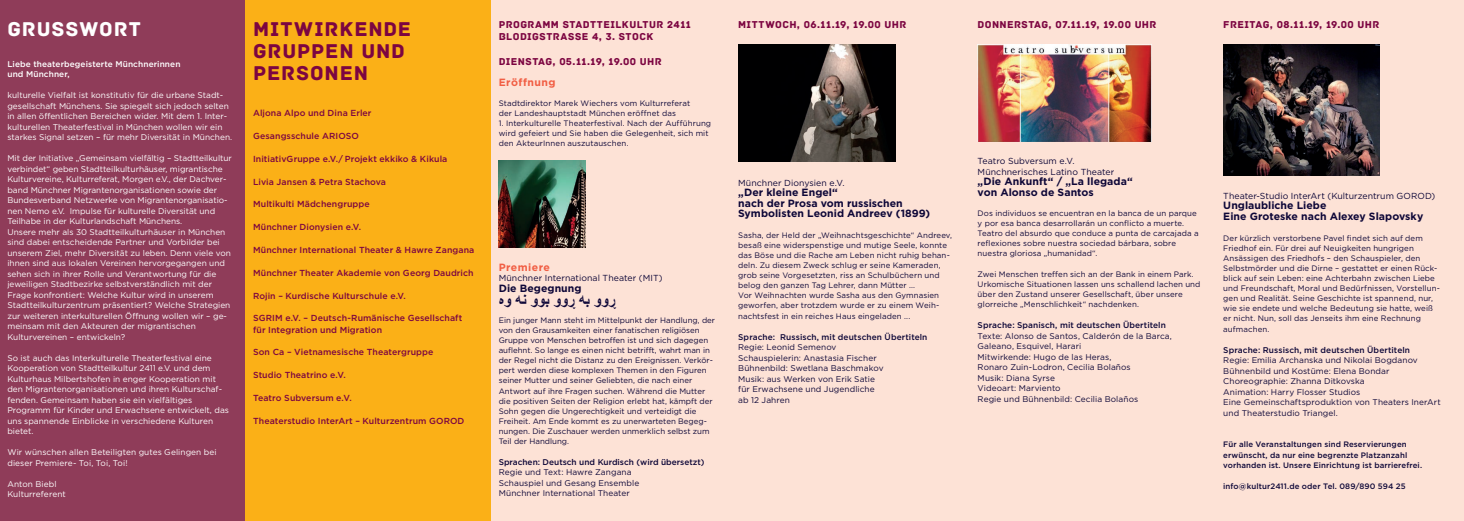
<style>
.page{position:relative;width:1464px;height:521px;background:#fff}
.page>*{position:absolute;margin:0;border:0;box-sizing:border-box;transform-origin:0 0}
.t1{font:21px/21.9px "Archive";letter-spacing:.04em;color:#7c0541}
.t2{font:21px "Archive";letter-spacing:.045em;color:#fff}
.t3{font:700 15.75px "Arial";color:#0e0738}
.t4{font:700 10.5px/10.5px "Gotham";letter-spacing:.005em;color:#0e0738}
.t5{font:10.5px/11.4px "Archive";letter-spacing:.035em;color:#7c0541}
.t6{font:700 10.5px "Gotham";letter-spacing:.045em;color:#f15e44}
.t7{font:500 8.75px/11.4px "Gotham";letter-spacing:.01em;color:#7c0541}
.t8{font:8.75px/10.5px "Gotham";letter-spacing:.005em;color:#0e0738}
.t9{font:8.31px/10.5px "Gotham";color:#fff}
.t10{font:8.31px/10.5px "Gotham";letter-spacing:.01em;color:#0e0738}
.t11{font:500 8.31px "Gotham";letter-spacing:.01em;color:#0e0738}
.t12{font:500 8.31px/10.5px "Gotham";letter-spacing:.015em;color:#fff}
.t13{font:7.88px/10.1px "Gotham";letter-spacing:.01em;color:#0e0738}
.t14{font:500 7.88px/10.5px "Gotham";letter-spacing:.015em;color:#0e0738}
</style>
<div class="page">
<div style="left:491px;top:0;width:972px;height:521px;background:#fde2d6"></div>
<div style="left:0;top:0;width:246px;height:521px;background:#8f3c59"></div>
<div style="left:246px;top:0;width:245px;height:521px;background:#fbb017"></div>
<img style="left:499px;top:161px;width:87px;height:87px">
<img style="left:738px;top:45px;width:157px;height:117px">
<img style="left:977px;top:45px;width:174px;height:97px">
<img style="left:1223px;top:45px;width:156px;height:130px">
<h1 class="t2" style="left:7px;top:17px;width:135px">GRUSSWORT</h1>
<p class="t12" style="left:7px;top:58px;width:175px">Liebe theaterbegeisterte Münchnerinnen und Münchner,</p>
<p class="t9" style="left:7px;top:90px;width:226px">kulturelle Vielfalt ist konstitutiv für die urbane Stadt&shy;gesellschaft Münchens. Sie spiegelt sich jedoch selten in allen öffentlichen Bereichen wider. Mit dem 1. Inter&shy;kulturellen Theaterfestival in München wollen wir ein starkes Signal setzen – für mehr Diversität in München.</p>
<p class="t9" style="left:7px;top:153px;width:226px">Mit der Initiative „Gemeinsam vielfältig – Stadtteilkultur verbindet“ geben Stadtteilkulturhäuser, migrantische Kulturvereine, Kulturreferat, Morgen e.V., der Dachver&shy;band Münchner Migrantenorganisationen sowie der Bundesverband Netzwerke von Migrantenorganisatio&shy;nen Nemo e.V. Impulse für kulturelle Diversität und Teilhabe in der Kulturlandschaft Münchens.<br>Unsere mehr als 30 Stadtteilkulturhäuser in München sind dabei entscheidende Partner und Vorbilder bei unserem Ziel, mehr Diversität zu leben. Denn viele von ihnen sind aus lokalen Vereinen hervorgegangen und sehen sich in ihrer Rolle und Verantwortung für die jeweiligen Stadtbezirke selbstverständlich mit der Frage konfrontiert: Welche Kultur wird in unserem Stadtteilkulturzentrum präsentiert? Welche Strategien zur weiteren interkulturellen Öffnung wollen wir – ge&shy;meinsam mit den Akteuren der migrantischen Kulturvereinen – entwickeln?</p>
<p class="t9" style="left:7px;top:352px;width:223px">So ist auch das Interkulturelle Theaterfestival eine Kooperation von Stadtteilkultur 2411 e.V. und dem Kulturhaus Milbertshofen in enger Kooperation mit den Migrantenorganisationen und ihren Kulturschaf&shy;fenden. Gemeinsam haben sie ein vielfältiges Programm für Kinder und Erwachsene entwickelt, das uns spannende Einblicke in verschiedene Kulturen bietet.</p>
<p class="t9" style="left:7px;top:447px;width:211px">Wir wünschen allen Beteiligten gutes Gelingen bei dieser Premiere- Toi, Toi, Toi!</p>
<p class="t9" style="left:7px;top:478px;width:60px">Anton Biebl<br>Kulturreferent</p>
<h1 class="t1" style="left:253px;top:19px;width:159px">MITWIRKENDE<br>GRUPPEN UND<br>PERSONEN</h1>
<p class="t7" style="left:253px;top:107px;width:120px">Aljona Alpo und Dina Erler</p>
<p class="t7" style="left:253px;top:130px;width:107px">Gesangsschule ARIOSO</p>
<p class="t7" style="left:253px;top:153px;width:196px">InitiativGruppe e.V./ Projekt ekkiko &amp; Kikula</p>
<p class="t7" style="left:253px;top:176px;width:134px">Livia Jansen &amp; Petra Stachova</p>
<p class="t7" style="left:253px;top:198px;width:118px">Multikulti Mädchengruppe</p>
<p class="t7" style="left:253px;top:221px;width:110px">Münchner Dionysien e.V.</p>
<p class="t7" style="left:253px;top:244px;width:223px">Münchner International Theater &amp; Hawre Zangana</p>
<p class="t7" style="left:253px;top:267px;width:222px">Münchner Theater Akademie von Georg Daudrich</p>
<p class="t7" style="left:253px;top:289px;width:154px">Rojin – Kurdische Kulturschule e.V.</p>
<p class="t7" style="left:253px;top:312px;width:211px">SGRIM e.V. – Deutsch-Rumänische Gesellschaft für Integration und Migration</p>
<p class="t7" style="left:253px;top:346px;width:182px">Son Ca – Vietnamesische Theatergruppe</p>
<p class="t7" style="left:253px;top:369px;width:94px">Studio Theatrino e.V.</p>
<p class="t7" style="left:253px;top:392px;width:100px">Teatro Subversum e.V.</p>
<p class="t7" style="left:253px;top:415px;width:213px">Theaterstudio InterArt – Kulturzentrum GOROD</p>
<h3 class="t5" style="left:499px;top:19px;width:194px">PROGRAMM STADTTEILKULTUR 2411<br>BLODIGSTRASSE 4, 3. STOCK</h3>
<h3 class="t6" style="left:499px;top:77px;width:58px">Eröffnung</h3>
<p class="t13" style="left:499px;top:98px;width:193px">Stadtdirektor Marek Wiechers vom Kulturreferat der Landeshauptstadt München eröffnet das</p>
<p class="t13" style="left:499px;top:118px;width:214px">1. Interkulturelle Theaterfestival. Nach der Aufführung wird gefeiert und Sie haben die Gelegenheit, sich mit den AkteurInnen auszutauschen.</p>
<h3 class="t5" style="left:499px;top:56px;width:164px">DIENSTAG, 05.11.19, 19.00 UHR</h3>
<h3 class="t6" style="left:499px;top:261px;width:53px">Premiere</h3>
<p class="t8" style="left:499px;top:273px;width:165px">Münchner International Theater (MIT)</p>
<h3 class="t4" style="left:499px;top:283px;width:84px">Die Begegnung</h3>
<p class="t13" style="left:499px;top:315px;width:218px">Ein junger Mann steht im Mittelpunkt der Handlung, der von den Grausamkeiten einer fanatischen religiösen Gruppe von Menschen betroffen ist und sich dagegen auflehnt. So lange es einen nicht betrifft, wahrt man in der Regel nicht die Distanz zu den Ereignissen. Verkör&shy;pert werden diese komplexen Themen in den Figuren seiner Mutter und seiner Geliebten, die nach einer Antwort auf ihre Fragen suchen. Während die Mutter die positiven Seiten der Religion erlebt hat, kämpft der Sohn gegen die Ungerechtigkeit und verteidigt die Freiheit. Am Ende kommt es zu unerwarteten Begeg&shy;nungen. Die Zuschauer werden unmerklich selbst zum Teil der Handlung.</p>
<p class="t11" style="left:499px;top:457px;width:207px">Sprachen: Deutsch und Kurdisch (wird übersetzt)</p>
<p class="t10" style="left:499px;top:467px;width:142px">Regie und Text: Hawre Zangana<br>Schauspiel und Gesang Ensemble<br>Münchner International Theater</p>
<h2 class="t3" style="left:499px;top:290px;width:118px">ڕووب ەڕووب وون ەوە</h2>
<h3 class="t5" style="left:738px;top:19px;width:170px">MITTWOCH, 06.11.19, 19.00 UHR</h3>
<h3 class="t5" style="left:977px;top:19px;width:180px">DONNERSTAG, 07.11.19, 19.00 UHR</h3>
<h3 class="t5" style="left:1223px;top:19px;width:157px">FREITAG, 08.11.19, 19.00 UHR</h3>
<p class="t8" style="left:738px;top:177px;width:108px">Münchner Dionysien e.V.</p>
<h3 class="t4" style="left:738px;top:187px;width:193px">„Der kleine Engel“<br>nach der Prosa vom russischen<br>Symbolisten Leonid Andreev (1899)</h3>
<p class="t13" style="left:738px;top:230px;width:215px">Sasha, der Held der „Weihnachtsgeschichte“ Andreev, besaß eine widerspenstige und mutige Seele, konnte das Böse und die Rache am Leben nicht ruhig behan&shy;deln. Zu diesem Zweck schlug er seine Kameraden, grob seine Vorgesetzten, riss an Schulbüchern und belog den ganzen Tag Lehrer, dann Mütter ...<br>Vor Weihnachten wurde Sasha aus den Gymnasien geworfen, aber trotzdem wurde er zu einem Weih&shy;nachtsfest in ein reiches Haus eingeladen ...</p>
<p class="t11" style="left:738px;top:332px;width:191px">Sprache: Russisch, mit deutschen Übertiteln</p>
<p class="t10" style="left:738px;top:342px;width:147px">Regie: Leonid Semenov<br>Schauspielerin: Anastasia Fischer<br>Bühnenbild: Swetlana Baschmakov<br>Musik: aus Werken von Erik Satie für Erwachsene und Jugendliche ab 12 Jahren</p>
<p class="t8" style="left:977px;top:155px;width:138px">Teatro Subversum e.V.<br>Münchnerisches Latino Theater</p>
<h3 class="t4" style="left:977px;top:176px;width:156px">„Die Ankunft“ / „La llegada“ von Alonso de Santos</h3>
<p class="t13" style="left:977px;top:208px;width:222px">Dos individuos se encuentran en la banca de un parque y por esa banca desarrollarán un conflicto a muerte.<br>Teatro del absurdo que conduce a punta de carcajada a reflexiones sobre nuestra sociedad bárbara, sobre nuestra gloriosa „humanidad“.</p>
<p class="t13" style="left:977px;top:268px;width:224px">Zwei Menschen treffen sich an der Bank in einem Park.<br>Urkomische Situationen lassen uns schallend lachen und über den Zustand unserer Gesellschaft, über unsere glorreiche „Menschlichkeit“ nachdenken.</p>
<p class="t11" style="left:977px;top:320px;width:190px">Sprache: Spanisch, mit deutschen Übertiteln</p>
<p class="t10" style="left:977px;top:330px;width:196px">Texte: Alonso de Santos, Calderón de la Barca,<br>Galeano, Esquivel, Harari<br>Mitwirkende: Hugo de las Heras,<br>Ronaro Zuin-Lodron, Cecilia Bolaños<br>Musik: Diana Syrse<br>Videoart: Marviento<br>Regie und Bühnenbild: Cecilia Bolaños</p>
<p class="t8" style="left:1223px;top:190px;width:213px">Theater-Studio InterArt (Kulturzentrum GOROD)</p>
<h3 class="t4" style="left:1223px;top:200px;width:201px">Unglaubliche Liebe<br>Eine Groteske nach Alexey Slapovsky</h3>
<p class="t13" style="left:1223px;top:232px;width:218px">Der kürzlich verstorbene Pavel findet sich auf dem Friedhof ein. Für drei auf Neuigkeiten hungrigen Ansässigen des Friedhofs – den Schauspieler, den Selbstmörder und die Dirne – gestattet er einen Rück&shy;blick auf sein Leben: eine Achterbahn zwischen Liebe und Freundschaft, Moral und Bedürfnissen, Vorstellun&shy;gen und Realität. Seine Geschichte ist spannend, nur, wie sie endete und welche Bedeutung sie hatte, weiß er nicht. Nun, soll das Jenseits ihm eine Rechnung aufmachen.</p>
<p class="t11" style="left:1223px;top:345px;width:188px">Sprache: Russisch, mit deutschen Übertiteln</p>
<p class="t10" style="left:1223px;top:355px;width:219px">Regie: Emilia Archanska und Nikolai Bogdanov Bühnenbild und Kostüme: Elena Bondar Choreographie: Zhanna Ditkovska<br>Animation: Harry Flosser Studios<br>Eine Gemeinschaftsproduktion von Theaters InerArt und Theaterstudio Triangel.</p>
<p class="t14" style="left:1223px;top:439px;width:200px">Für alle Veranstaltungen sind Reservierungen erwünscht, da nur eine begrenzte Platzanzahl vorhanden ist. Unsere Einrichtung ist barrierefrei.</p>
<p class="t14" style="left:1223px;top:481px;width:184px">info@kultur2411.de oder Tel. 089/890 594 25</p>
</div>
